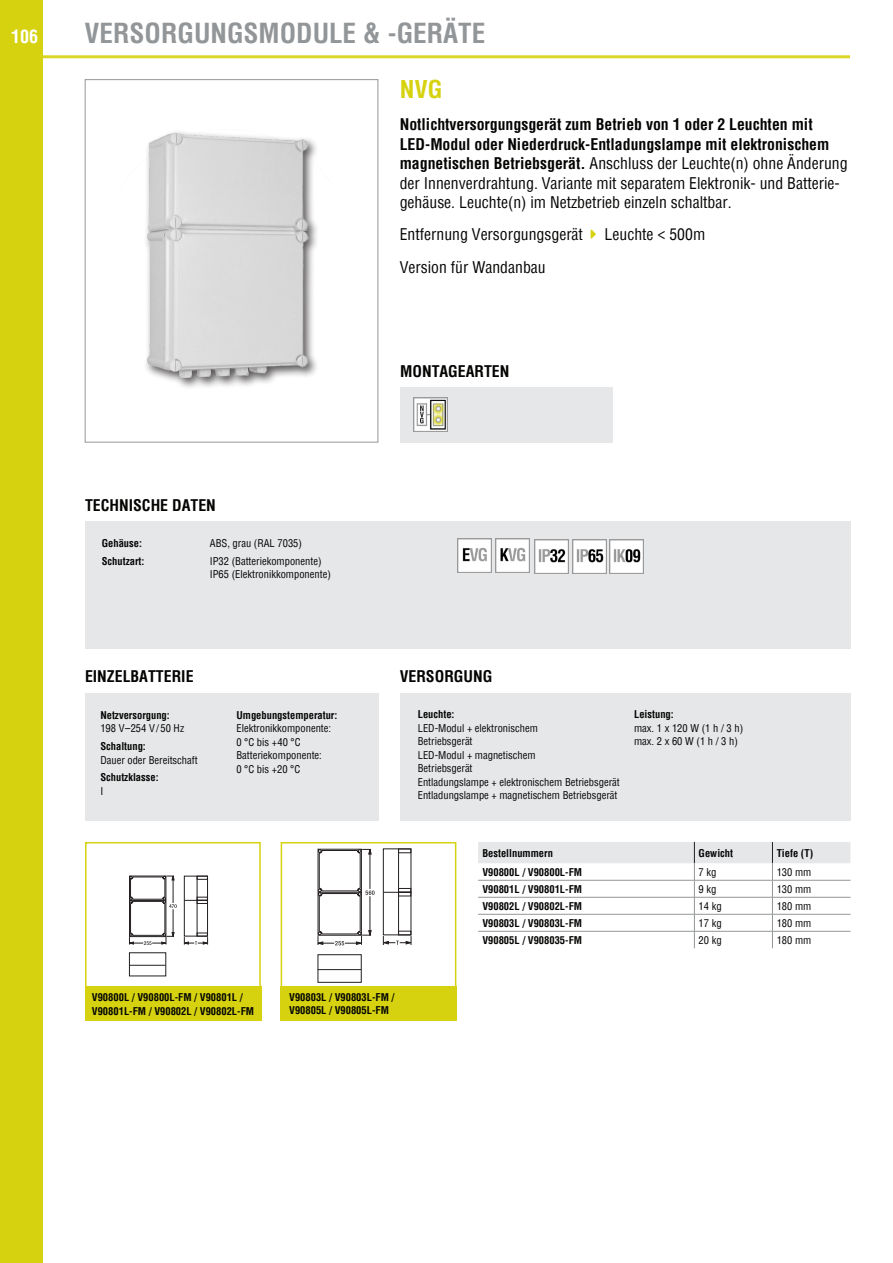
<style>
.page{position:relative;width:893px;height:1263px;background:#fff}
.page>*{position:absolute;margin:0;border:0;box-sizing:border-box;transform-origin:0 0}
.Produkttitel_grau{font:700 condensed 27px "Helvetica";color:#939698}
.Subtitle_01_senf{font:700 condensed 24px "Helvetica";color:#d6d210}
.t1{font:700 condensed 18px "Helvetica";color:#fff}
.Copy_10_5_13{font:condensed 15.75px/19.5px "Helvetica";color:#040503}
.Technische_Details{font:700 condensed 15.75px "Helvetica";color:#040503}
.Copy_10_13_Auszeichn{font:700 condensed 15.75px "Helvetica";color:#040503}
.Technische_Details_L{font:condensed 10.5px/13.5px "Helvetica";color:#040503}
.Technische_Details_b{font:700 condensed 10.5px/13.5px "Helvetica";color:#040503}
.Technische_Details_L-2{font:700 condensed 10.5px/13.5px "Helvetica";color:#040503}
.s1{font-weight:700}
.s2{font-weight:400}
</style>
<div class="page">
<div style="left:0;top:0;width:43px;height:1263px;background:#d6d210"></div>
<div style="left:85px;top:80px;width:293px;height:362px;border:1px solid #939698"></div>
<img style="left:146px;top:132px;width:171px;height:256px">
<div style="left:400px;top:387px;width:212px;height:55px;background:#e6e7e9"></div>
<img style="left:413px;top:398px;width:34px;height:34px">
<div style="left:85px;top:522px;width:765px;height:127px;background:#e6e7e9"></div>
<div style="left:85px;top:693px;width:293px;height:128px;background:#e6e7e9"></div>
<img style="left:457px;top:539px;width:34px;height:34px">
<img style="left:534px;top:539px;width:34px;height:34px">
<img style="left:495px;top:539px;width:34px;height:34px">
<img style="left:572px;top:539px;width:34px;height:34px">
<svg style="left:128px;top:875px;width:81px;height:101px"></svg>
<div style="left:129px;top:876px;width:37px;height:61px;border:1px solid #231f20"></div>
<div style="left:85px;top:842px;width:176px;height:167px;border:2px solid #d6d210"></div>
<svg style="left:317px;top:848px;width:95px;height:135px"></svg>
<div style="left:281px;top:842px;width:175px;height:167px;border:2px solid #d6d210"></div>
<div style="left:85px;top:986px;width:176px;height:34px;background:#d6d210"></div>
<div style="left:281px;top:986px;width:176px;height:34px;background:#d6d210"></div>
<hr style="left:42px;top:55px;width:808px;height:3px;background:#d6d210">
<div style="left:400px;top:693px;width:450px;height:128px;background:#e6e7e9"></div>
<svg style="left:478px;top:842px;width:372px;height:106px"></svg>
<hr style="left:478px;top:880px;width:216px;height:1px;background:#939698">
<hr style="left:694px;top:880px;width:78px;height:1px;background:#939698">
<hr style="left:772px;top:880px;width:78px;height:1px;background:#939698">
<hr style="left:478px;top:897px;width:216px;height:1px;background:#939698">
<hr style="left:478px;top:914px;width:216px;height:1px;background:#939698">
<hr style="left:478px;top:931px;width:216px;height:1px;background:#939698">
<img style="left:610px;top:539px;width:34px;height:34px">
<h3 class="t1" style="left:11px;top:24px;width:28px">106</h3>
<p class="Produkttitel_grau" style="left:85px;top:15px;width:402px">VERSORGUNGSMODULE &amp; -GERÄTE</p>
<p class="Subtitle_01_senf" style="left:400px;top:73px;width:44px">NVG</p>
<p class="Copy_10_5_13" style="left:400px;top:114px;width:449px"><span class="s1">Notlichtversorgungsgerät zum Betrieb von 1 oder 2 Leuchten mit LED-Modul oder Niederdruck-Entladungslampe mit elektronischem magnetischen Betriebsgerät.</span> Anschluss der Leuchte(n) ohne Änderung der Innenverdrahtung. Variante mit separatem Elektronik- und Batterie&shy;gehäuse. Leuchte(n) im Netzbetrieb einzeln schaltbar.</p>
<p class="Copy_10_5_13" style="left:400px;top:224px;width:185px">Entfernung Versorgungsgerät</p>
<p class="Copy_10_5_13" style="left:605px;top:224px;width:102px">Leuchte &lt; 500m</p>
<p class="Copy_10_5_13" style="left:400px;top:257px;width:148px">Version für Wandanbau</p>
<p class="Copy_10_13_Auszeichn" style="left:400px;top:360px;width:111px">MONTAGEARTEN</p>
<p class="Technische_Details" style="left:85px;top:495px;width:132px">TECHNISCHE DATEN</p>
<p class="Technische_Details_L-2" style="left:102px;top:536px;width:42px">Gehäuse:</p>
<p class="Technische_Details_L" style="left:210px;top:536px;width:94px">ABS, grau (RAL 7035)</p>
<p class="Technische_Details_L-2" style="left:102px;top:554px;width:44px">Schutzart:</p>
<p class="Technische_Details_L" style="left:210px;top:554px;width:123px">IP32 (Batteriekomponente)<br>IP65 (Elektronikkomponente)</p>
<p class="Technische_Details" style="left:85px;top:666px;width:110px">EINZELBATTERIE</p>
<p class="Technische_Details" style="left:400px;top:666px;width:94px">VERSORGUNG</p>
<p class="Technische_Details_L-2" style="left:100px;top:708px;width:85px">Netzversorgung:<br><span class="s2">198 V–254 V/ 50 Hz</span></p>
<p class="Technische_Details_L" style="left:100px;top:739px;width:99px"><span class="s1">Schaltung:<br></span>Dauer oder Bereitschaft</p>
<p class="Technische_Details_L-2" style="left:100px;top:770px;width:60px">Schutzklasse:<br><span class="s2">I</span></p>
<p class="Technische_Details_L" style="left:236px;top:708px;width:102px"><span class="s1">Umgebungstemperatur:<br></span>Elektronikkomponente:<br>0 °C bis +40 °C<br>Batteriekomponente:<br>0 °C bis +20 °C</p>
<p class="Technische_Details_L" style="left:418px;top:708px;width:204px"><span class="s1">Leuchte:<br></span>LED-Modul + elektronischem<br>Betriebsgerät<br>LED-Modul + magnetischem<br>Betriebsgerät<br>Entladungslampe + elektronischem Betriebsgerät<br>Entladungslampe + magnetischem Betriebsgerät</p>
<p class="Technische_Details_L" style="left:634px;top:708px;width:111px"><span class="s1">Leistung:<br></span>max. 1 x 120 W (1 h / 3 h) max. 2 x 60 W (1 h / 3 h)</p>
<p class="Technische_Details_b" style="left:482px;top:846px;width:72px">Bestellnummern</p>
<p class="Technische_Details_b" style="left:699px;top:846px;width:36px">Gewicht</p>
<p class="Technische_Details_b" style="left:777px;top:846px;width:38px">Tiefe (T)</p>
<p class="Technische_Details_b" style="left:482px;top:865px;width:101px">V90800L / V90800L-FM</p>
<p class="Technische_Details_L" style="left:699px;top:865px;width:19px">7 kg</p>
<p class="Technische_Details_L" style="left:777px;top:865px;width:36px">130 mm</p>
<p class="Technische_Details_b" style="left:482px;top:882px;width:101px">V90801L / V90801L-FM</p>
<p class="Technische_Details_L" style="left:699px;top:882px;width:19px">9 kg</p>
<p class="Technische_Details_L" style="left:777px;top:882px;width:36px">130 mm</p>
<p class="Technische_Details_b" style="left:482px;top:899px;width:101px">V90802L / V90802L-FM</p>
<p class="Technische_Details_L" style="left:699px;top:899px;width:25px">14 kg</p>
<p class="Technische_Details_L" style="left:777px;top:899px;width:36px">180 mm</p>
<p class="Technische_Details_b" style="left:482px;top:916px;width:101px">V90803L / V90803L-FM</p>
<p class="Technische_Details_L" style="left:699px;top:916px;width:25px">17 kg</p>
<p class="Technische_Details_L" style="left:777px;top:916px;width:36px">180 mm</p>
<p class="Technische_Details_b" style="left:482px;top:933px;width:101px">V90805L / V908035-FM</p>
<p class="Technische_Details_L" style="left:699px;top:933px;width:25px">20 kg</p>
<p class="Technische_Details_L" style="left:777px;top:933px;width:36px">180 mm</p>
<p class="Technische_Details_b" style="left:92px;top:990px;width:164px">V90800L / V90800L-FM / V90801L /<br>V90801L-FM / V90802L / V90802L-FM</p>
<p class="Technische_Details_b" style="left:289px;top:990px;width:107px">V90803L / V90803L-FM /<br>V90805L / V90805L-FM</p>
</div>
